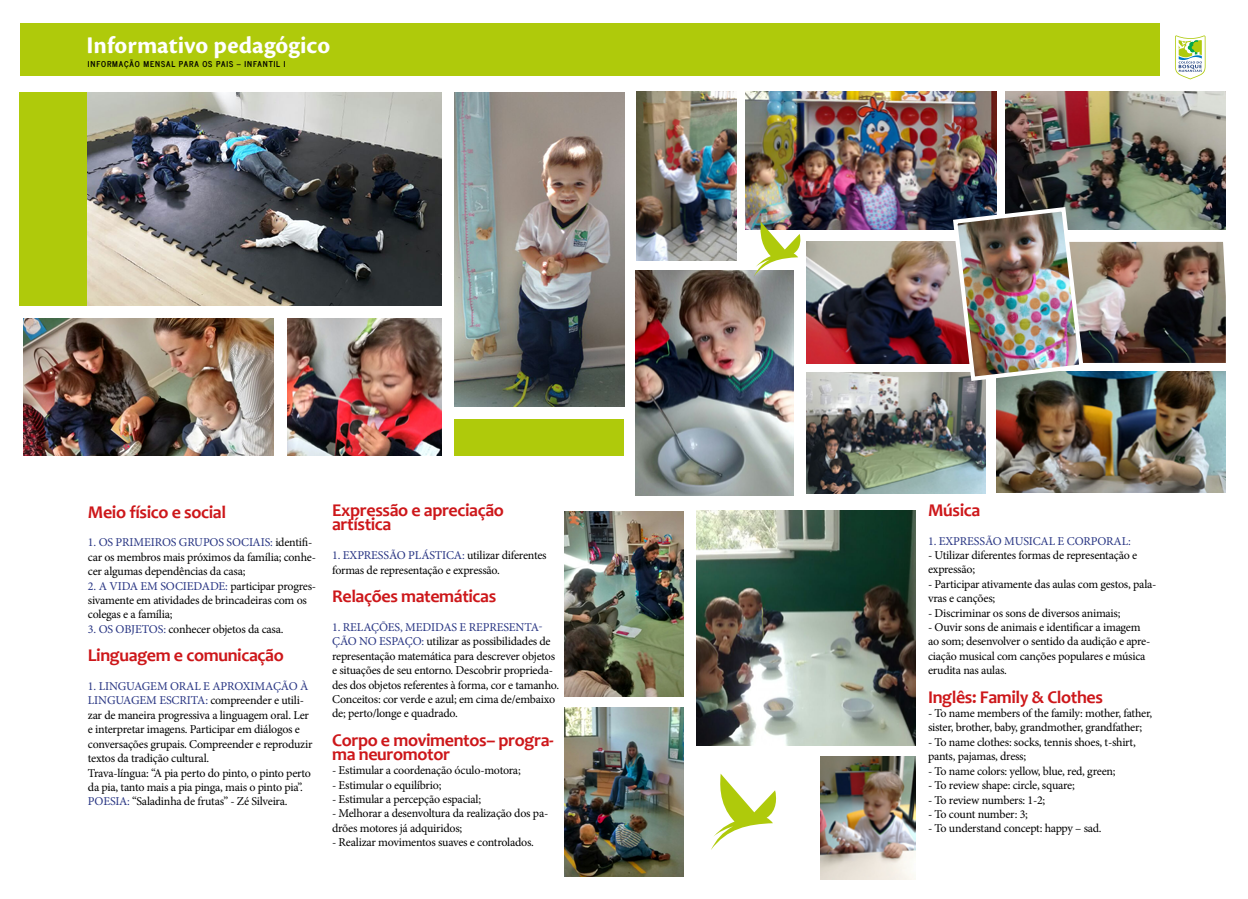
<style>
.page{position:relative;width:1248px;height:899px;background:#fff}
.page>*{position:absolute;margin:0;border:0;box-sizing:border-box;transform-origin:0 0}
.t1{font:700 24.9px "Cronos Pro";letter-spacing:.005em;color:#fff}
.t2{font:700 18px/14px "Candara";letter-spacing:-.02em;color:#cd171a}
.t3{font:12px/14.4px "Minion Pro";letter-spacing:-.02em;color:#000}
.t4{font:12px "Minion Pro";letter-spacing:-.01em;color:#283583}
.t5{font:700 8px "News Cycle";letter-spacing:.11em;color:#000}
.s1{color:#283583}
</style>
<div class="page">
<div style="left:20px;top:92px;width:136px;height:214px;background:#afca0b"></div>
<img style="left:696px;top:510px;width:219px;height:236px">
<img style="left:564px;top:708px;width:119px;height:169px">
<div style="left:21px;top:23px;width:1138px;height:53px;background:#afca0b"></div>
<svg style="left:1175px;top:35px;width:30px;height:44px"></svg>
<svg style="left:711px;top:773px;width:66px;height:77px"></svg>
<img style="left:454px;top:92px;width:170px;height:314px">
<img style="left:635px;top:271px;width:158px;height:224px">
<img style="left:636px;top:92px;width:100px;height:168px">
<img style="left:746px;top:92px;width:250px;height:138px">
<img style="left:806px;top:242px;width:144px;height:121px">
<img style="left:820px;top:756px;width:95px;height:123px">
<img style="left:564px;top:511px;width:119px;height:185px">
<img style="left:23px;top:318px;width:251px;height:138px">
<img style="left:88px;top:92px;width:354px;height:213px">
<img style="left:806px;top:373px;width:179px;height:120px">
<img style="left:1085px;top:242px;width:140px;height:121px">
<img style="left:996px;top:371px;width:228px;height:122px">
<img style="left:1005px;top:92px;width:220px;height:138px">
<svg style="left:753px;top:222px;width:48px;height:54px"></svg>
<img style="left:950px;top:205px;width:135px;height:178px">
<div style="left:454px;top:419px;width:170px;height:37px;background:#afca0b"></div>
<img style="left:287px;top:318px;width:155px;height:138px">
<h1 class="t1" style="left:86px;top:31px;width:245px">Informativo pedagógico</h1>
<p class="t5" style="left:88px;top:57px;width:199px">INFORMAÇÃO MENSAL PARA OS PAIS – INFANTIL I</p>
<h2 class="t2" style="left:88px;top:504px;width:140px">Meio físico e social</h2>
<p class="t3" style="left:88px;top:535px;width:229px"><span class="s1">1. OS PRIMEIROS GRUPOS SOCIAIS:</span> identifi&shy;car os membros mais próximos da família; conhe&shy;cer algumas dependências da casa;</p>
<p class="t3" style="left:88px;top:578px;width:230px"><span class="s1">2. A VIDA EM SOCIEDADE:</span> participar progres&shy;sivamente em atividades de brincadeiras com os colegas e a família;</p>
<p class="t3" style="left:88px;top:622px;width:197px"><span class="s1">3. OS OBJETOS:</span> conhecer objetos da casa.</p>
<h2 class="t2" style="left:88px;top:648px;width:197px">Linguagem e comunicação</h2>
<p class="t3" style="left:88px;top:679px;width:226px"><span class="s1">1. LINGUAGEM ORAL E APROXIMAÇÃO À LINGUAGEM ESCRITA:</span> compreender e utili&shy;zar de maneira progressiva a linguagem oral. Ler e interpretar imagens. Participar em diálogos e conversações grupais. Compreender e reproduzir textos da tradição cultural.<br>Trava-língua: “A pia perto do pinto, o pinto perto da pia, tanto mais a pia pinga, mais o pinto pia”.<br><span class="s1">POESIA:</span> “Saladinha de frutas” - Zé Silveira.</p>
<h2 class="t2" style="left:332px;top:503px;width:173px">Expressão e apreciação artística</h2>
<p class="t3" style="left:332px;top:548px;width:216px"><span class="s1">1. EXPRESSÃO PLÁSTICA:</span> utilizar diferentes formas de representação e expressão.</p>
<h2 class="t2" style="left:332px;top:589px;width:166px">Relações matemáticas</h2>
<p class="t3" style="left:332px;top:620px;width:228px"><span class="s1">1. RELAÇÕES, MEDIDAS E REPRESENTA-ÇÃO NO ESPAÇO:</span> utilizar as possibilidades de representação matemática para descrever objetos e situações de seu entorno. Descobrir proprieda&shy;des dos objetos referentes à forma, cor e tamanho.<br>Conceitos: cor verde e azul; em cima de/embaixo de; perto/longe e quadrado.</p>
<h2 class="t2" style="left:332px;top:732px;width:223px">Corpo e movimentos– progra&shy;ma neuromotor</h2>
<p class="t3" style="left:332px;top:763px;width:190px">- Estimular a coordenação óculo-motora;</p>
<p class="t3" style="left:332px;top:777px;width:111px">- Estimular o equilíbrio;</p>
<p class="t3" style="left:332px;top:792px;width:150px">- Estimular a percepção espacial;</p>
<p class="t3" style="left:332px;top:806px;width:218px">- Melhorar a desenvoltura da realização dos pa&shy;drões motores já adquiridos;</p>
<p class="t3" style="left:332px;top:835px;width:203px">- Realizar movimentos suaves e controlados.</p>
<h2 class="t2" style="left:927px;top:503px;width:54px">Música</h2>
<p class="t4" style="left:928px;top:532px;width:204px">1. EXPRESSÃO MUSICAL E CORPORAL:</p>
<p class="t3" style="left:927px;top:548px;width:211px">- Utilizar diferentes formas de representação e expressão;</p>
<p class="t3" style="left:927px;top:577px;width:230px">- Participar ativamente das aulas com gestos, pala&shy;vras e canções;</p>
<p class="t3" style="left:927px;top:605px;width:194px">- Discriminar os sons de diversos animais;</p>
<p class="t3" style="left:927px;top:620px;width:224px">- Ouvir sons de animais e identificar a imagem ao som; desenvolver o sentido da audição e apre&shy;ciação musical com canções populares e música erudita nas aulas.</p>
<h2 class="t2" style="left:927px;top:689px;width:176px">Inglês: Family &amp; Clothes</h2>
<p class="t3" style="left:927px;top:706px;width:226px">- To name members of the family: mother, father, sister, brother, baby, grandmother, grandfather;</p>
<p class="t3" style="left:927px;top:735px;width:209px">- To name clothes: socks, tennis shoes, t-shirt, pants, pajamas, dress;</p>
<p class="t3" style="left:927px;top:763px;width:189px">- To name colors: yellow, blue, red, green;</p>
<p class="t3" style="left:927px;top:778px;width:148px">- To review shape: circle, square;</p>
<p class="t3" style="left:927px;top:792px;width:119px">- To review numbers: 1-2;</p>
<p class="t3" style="left:927px;top:807px;width:101px">- To count number: 3;</p>
<p class="t3" style="left:927px;top:821px;width:175px">- To understand concept: happy – sad.</p>
</div>
